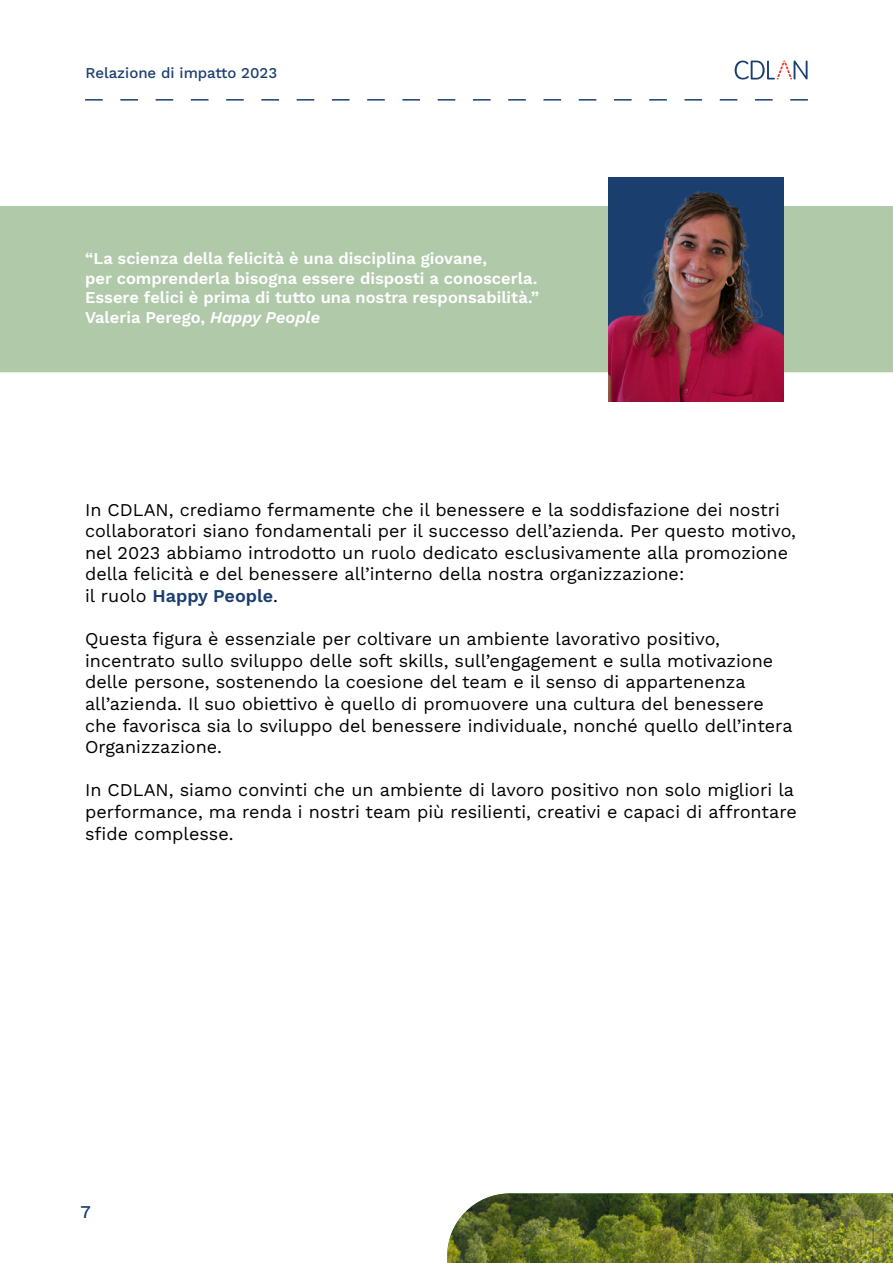
<style>
.page{position:relative;width:893px;height:1263px;background:#fff}
.page>*{position:absolute;margin:0;border:0;box-sizing:border-box;transform-origin:0 0}
.t1{font:18px/21.6px "Work Sans";color:#000}
.t2{font:18px "Work Sans";color:#1a3e6e}
.t3{font:16.5px/19.8px "Work Sans";color:#fff}
.t4{font:15px "Work Sans";color:#1a3e6e}
.s1{font-style:italic}
.s2{color:#1a3e6e}
</style>
<div class="page">
<svg style="left:85px;top:99px;width:723px;height:2px"></svg>
<svg style="left:735px;top:61px;width:73px;height:19px"></svg>
<img style="left:447px;top:1193px;width:446px;height:70px">
<div style="left:0;top:206px;width:893px;height:166px;background:#afc9a9"></div>
<img style="left:608px;top:177px;width:176px;height:224px">
<p class="t4" style="left:85px;top:62px;width:193px">Relazione di impatto 2023</p>
<p class="t3" style="left:85px;top:247px;width:455px">“La scienza della felicità è una disciplina giovane,<br>per comprenderla bisogna essere disposti a conoscerla.<br>Essere felici è prima di tutto una nostra responsabilità.” Valeria Perego, <span class="s1">Happy People</span></p>
<p class="t1" style="left:85px;top:498px;width:712px">In CDLAN, crediamo fermamente che il benessere e la soddisfazione dei nostri collaboratori siano fondamentali per il successo dell’azienda. Per questo motivo, nel 2023 abbiamo introdotto un ruolo dedicato esclusivamente alla promozione della felicità e del benessere all’interno della nostra organizzazione:<br>il ruolo <span class="s2">Happy People</span>.</p>
<p class="t1" style="left:85px;top:627px;width:709px">Questa figura è essenziale per coltivare un ambiente lavorativo positivo, incentrato sullo sviluppo delle soft skills, sull’engagement e sulla motivazione delle persone, sostenendo la coesione del team e il senso di appartenenza all’azienda. Il suo obiettivo è quello di promuovere una cultura del benessere che favorisca sia lo sviluppo del benessere individuale, nonché quello dell’intera Organizzazione.</p>
<p class="t1" style="left:85px;top:779px;width:713px">In CDLAN, siamo convinti che un ambiente di lavoro positivo non solo migliori la performance, ma renda i nostri team più resilienti, creativi e capaci di affrontare sfide complesse.</p>
<p class="t2" style="left:81px;top:1198px;width:12px">7</p>
</div>
